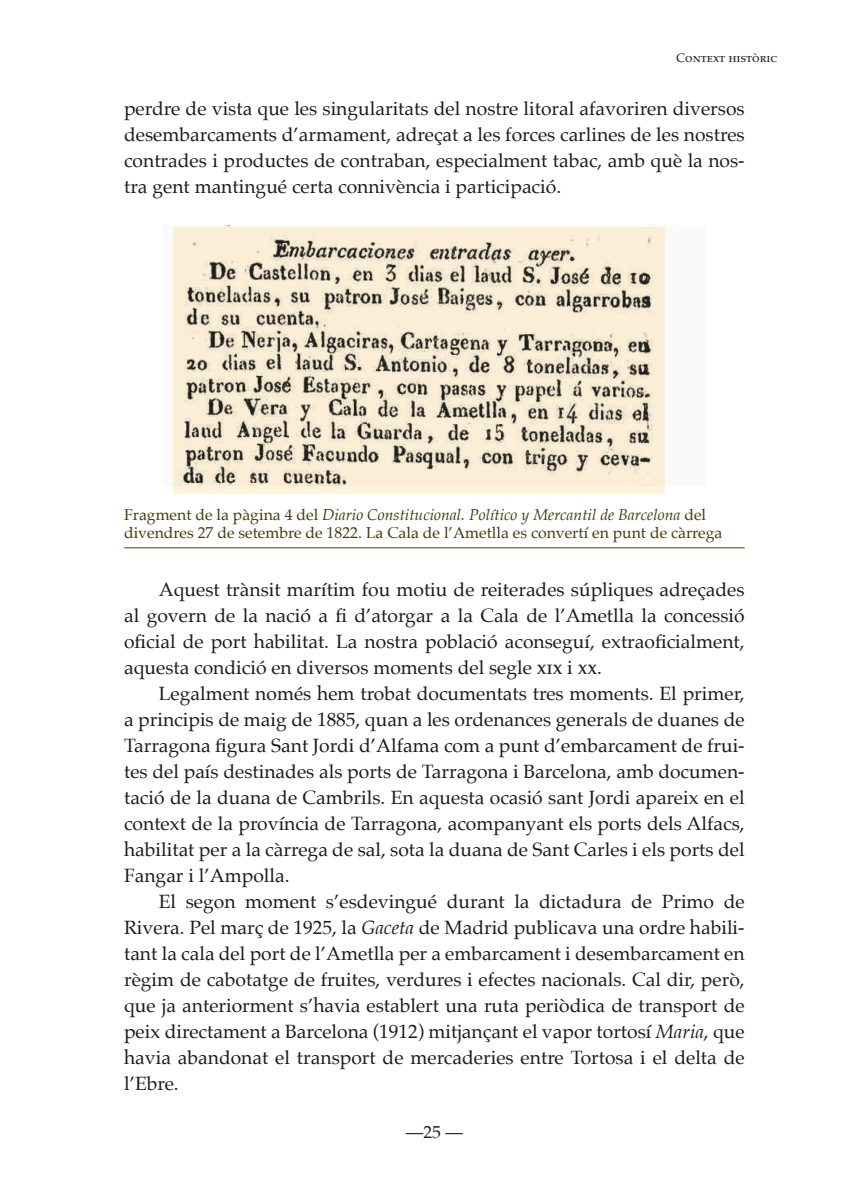
<style>
.page{position:relative;width:844px;height:1191px;background:#fff}
.page>*{position:absolute;margin:0;border:0;box-sizing:border-box;transform-origin:0 0}
.TX_1{font:19.25px/26.1px "Palatino";color:#1c1c1a;text-align:justify}
.t1{font:17.5px "Palatino";color:#1c1c1a}
.PEU_foto{font:15.75px/17.3px "Palatino";color:#473908}
.t2{font:12.25px "Palatino SC";color:#1c1c1a}
.s1{font-style:italic}
.s2{font-family:"Palatino SC"}
</style>
<div class="page">
<hr style="left:124px;top:547px;width:620px;height:1px;background:#473908">
<svg style="left:174px;top:227px;width:491px;height:267px;background:#d9d0ba"></svg>
<p class="t2" style="left:676px;top:51px;width:102px">Context històric</p>
<p class="TX_1" style="left:124px;top:95px;width:622px">perdre de vista que les singularitats del nostre litoral afavoriren diversos desembarcaments d’armament, adreçat a les forces carlines de les nostres contrades i productes de contraban, especialment tabac, amb què la nos&shy;tra gent mantingué certa connivència i participació.</p>
<p class="PEU_foto" style="left:124px;top:506px;width:599px">Fragment de la pàgina 4 del <span class="s1">Diario Constitucional. Político y Mercantil de Barcelona</span> del divendres 27 de setembre de 1822. La Cala de l’Ametlla es convertí en punt de càrrega</p>
<p class="TX_1" style="left:124px;top:576px;width:622px;text-indent:35px">Aquest trànsit marítim fou motiu de reiterades súpliques adreçades al govern de la nació a fi d’atorgar a la Cala de l’Ametlla la concessió oficial de port habilitat. La nostra població aconseguí, extraoficialment, aquesta condició en diversos moments del segle <span class="s2">xix</span> i <span class="s2">xx</span>.</p>
<p class="TX_1" style="left:124px;top:680px;width:622px;text-indent:35px">Legalment només hem trobat documentats tres moments. El primer, a principis de maig de 1885, quan a les ordenances generals de duanes de Tarragona figura Sant Jordi d’Alfama com a punt d’embarcament de frui&shy;tes del país destinades als ports de Tarragona i Barcelona, amb documen&shy;tació de la duana de Cambrils. En aquesta ocasió sant Jordi apareix en el context de la província de Tarragona, acompanyant els ports dels Alfacs, habilitat per a la càrrega de sal, sota la duana de Sant Carles i els ports del Fangar i l’Ampolla.</p>
<p class="TX_1" style="left:124px;top:888px;width:622px;text-indent:35px">El segon moment s’esdevingué durant la dictadura de Primo de Rivera. Pel març de 1925, la <span class="s1">Gaceta</span> de Madrid publicava una ordre habili&shy;tant la cala del port de l’Ametlla per a embarcament i desembarcament en règim de cabotatge de fruites, verdures i efectes nacionals. Cal dir, però, que ja anteriorment s’havia establert una ruta periòdica de transport de peix directament a Barcelona (1912) mitjançant el vapor tortosí <span class="s1">Maria</span>, que havia abandonat el transport de mercaderies entre Tortosa i el delta de l’Ebre.</p>
<p class="t1" style="left:406px;top:1117px;width:58px">—25 —</p>
</div>
